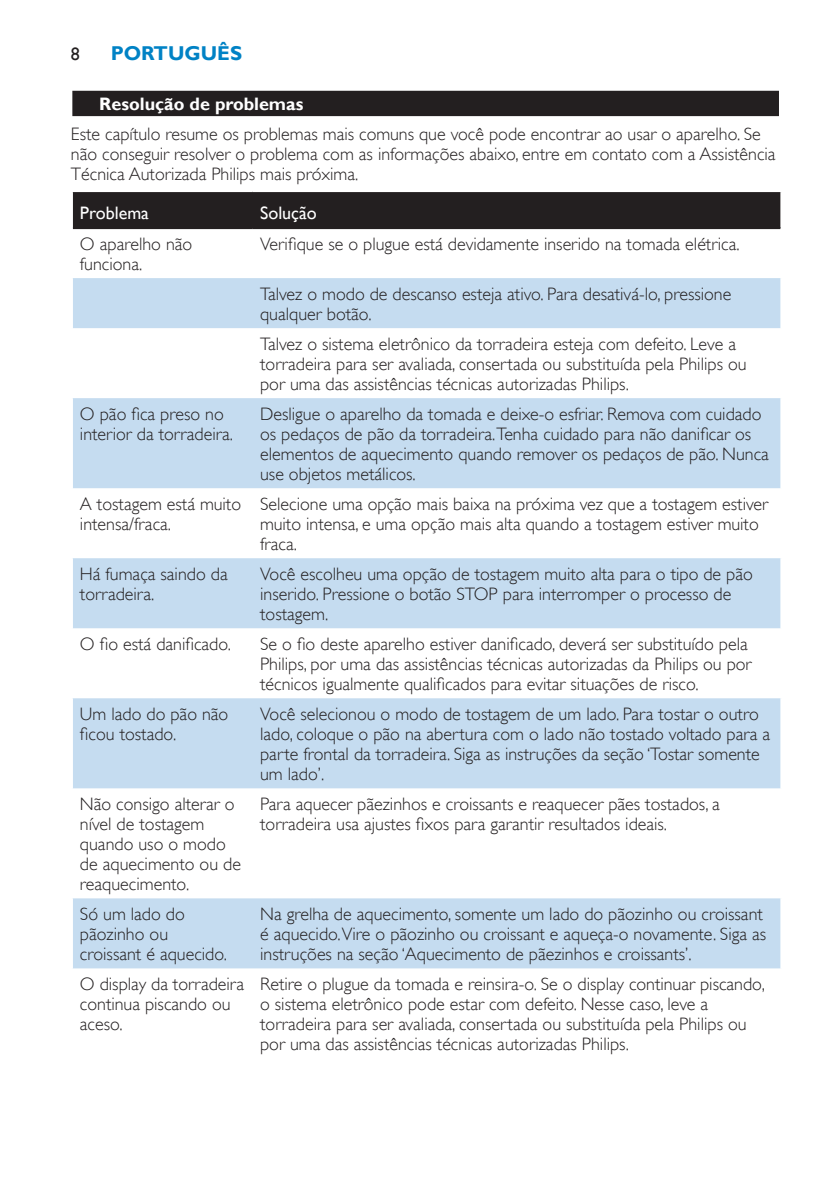
<style>
.page{position:relative;width:840px;height:1191px;background:#fff}
.page>*{position:absolute;margin:0;border:0;box-sizing:border-box;transform-origin:0 0}
.t1{font:700 20px "Gill Sans Alt One WGL";color:#0082c5}
.t2{font:18px/20px "Gill Sans Alt One WGL Light";color:#231f20}
.t3{font:700 18px "Gill Sans Alt One WGL";color:#fff}
.t4{font:18px "Gill Sans Alt One WGL";color:#fff}
.t5{font:18px "Gill Sans Alt One WGL";color:#231f20}
</style>
<div class="page">
<div style="left:71px;top:90px;width:709px;height:28px;background:#e4e3e3"></div>
<div style="left:72px;top:91px;width:706px;height:25px;background:#231f20"></div>
<div style="left:73px;top:192px;width:707px;height:35px;background:#231f20"></div>
<svg style="left:73px;top:278px;width:707px;height:690px;fill:#c5dcf0"></svg>
<hr style="left:73px;top:227px;width:179px;height:2px;background:#231f20">
<hr style="left:252px;top:227px;width:528px;height:2px;background:#231f20">
<p class="t5" style="left:71px;top:42px;width:10px">8</p>
<p class="t1" style="left:111px;top:40px;width:133px">Português</p>
<p class="t3" style="left:99px;top:92px;width:205px">Resolução de problemas</p>
<p class="t2" style="left:71px;top:124px;width:705px">Este capítulo resume os problemas mais comuns que você pode encontrar ao usar o aparelho. Se não conseguir resolver o problema com as informações abaixo, entre em contato com a Assistência<br>Técnica Autorizada Philips mais próxima.</p>
<p class="t4" style="left:80px;top:201px;width:70px">Problema</p>
<p class="t4" style="left:260px;top:201px;width:58px">Solução</p>
<p class="t2" style="left:80px;top:234px;width:114px">O aparelho não funciona.</p>
<p class="t2" style="left:260px;top:234px;width:480px">Verifique se o plugue está devidamente inserido na tomada elétrica.</p>
<p class="t2" style="left:260px;top:284px;width:472px">Talvez o modo de descanso esteja ativo. Para desativá-lo, pressione qualquer botão.</p>
<p class="t2" style="left:260px;top:334px;width:487px">Talvez o sistema eletrônico da torradeira esteja com defeito. Leve a torradeira para ser avaliada, consertada ou substituída pela Philips ou por uma das assistências técnicas autorizadas Philips.</p>
<p class="t2" style="left:80px;top:404px;width:154px">O pão fica preso no interior da torradeira.</p>
<p class="t2" style="left:260px;top:404px;width:510px">Desligue o aparelho da tomada e deixe-o esfriar. Remova com cuidado os pedaços de pão da torradeira.Tenha cuidado para não danificar os elementos de aquecimento quando remover os pedaços de pão. Nunca use objetos metálicos.</p>
<p class="t2" style="left:80px;top:494px;width:162px">A tostagem está muito intensa/fraca.</p>
<p class="t2" style="left:260px;top:494px;width:509px">Selecione uma opção mais baixa na próxima vez que a tostagem estiver muito intensa, e uma opção mais alta quando a tostagem estiver muito fraca.</p>
<p class="t2" style="left:80px;top:564px;width:149px">Há fumaça saindo da torradeira.</p>
<p class="t2" style="left:260px;top:564px;width:494px">Você escolheu uma opção de tostagem muito alta para o tipo de pão inserido. Pressione o botão STOP para interromper o processo de tostagem.</p>
<p class="t2" style="left:80px;top:634px;width:152px">O fio está danificado.</p>
<p class="t2" style="left:260px;top:634px;width:492px">Se o fio deste aparelho estiver danificado, deverá ser substituído pela<br>Philips, por uma das assistências técnicas autorizadas da Philips ou por técnicos igualmente qualificados para evitar situações de risco.</p>
<p class="t2" style="left:80px;top:704px;width:150px">Um lado do pão não ficou tostado.</p>
<p class="t2" style="left:260px;top:704px;width:511px">Você selecionou o modo de tostagem de um lado. Para tostar o outro lado, coloque o pão na abertura com o lado não tostado voltado para a parte frontal da torradeira. Siga as instruções da seção ‘Tostar somente um lado’.</p>
<p class="t2" style="left:80px;top:794px;width:162px">Não consigo alterar o nível de tostagem quando uso o modo de aquecimento ou de reaquecimento.</p>
<p class="t2" style="left:260px;top:794px;width:461px">Para aquecer pãezinhos e croissants e reaquecer pães tostados, a torradeira usa ajustes fixos para garantir resultados ideais.</p>
<p class="t2" style="left:80px;top:904px;width:148px">Só um lado do pãozinho ou croissant é aquecido.</p>
<p class="t2" style="left:260px;top:904px;width:507px">Na grelha de aquecimento, somente um lado do pãozinho ou croissant é aquecido.Vire o pãozinho ou croissant e aqueça-o novamente. Siga as instruções na seção ‘Aquecimento de pãezinhos e croissants’.</p>
<p class="t2" style="left:80px;top:974px;width:165px">O display da torradeira continua piscando ou aceso.</p>
<p class="t2" style="left:260px;top:974px;width:506px">Retire o plugue da tomada e reinsira-o. Se o display continuar piscando, o sistema eletrônico pode estar com defeito. Nesse caso, leve a torradeira para ser avaliada, consertada ou substituída pela Philips ou por uma das assistências técnicas autorizadas Philips.</p>
</div>
